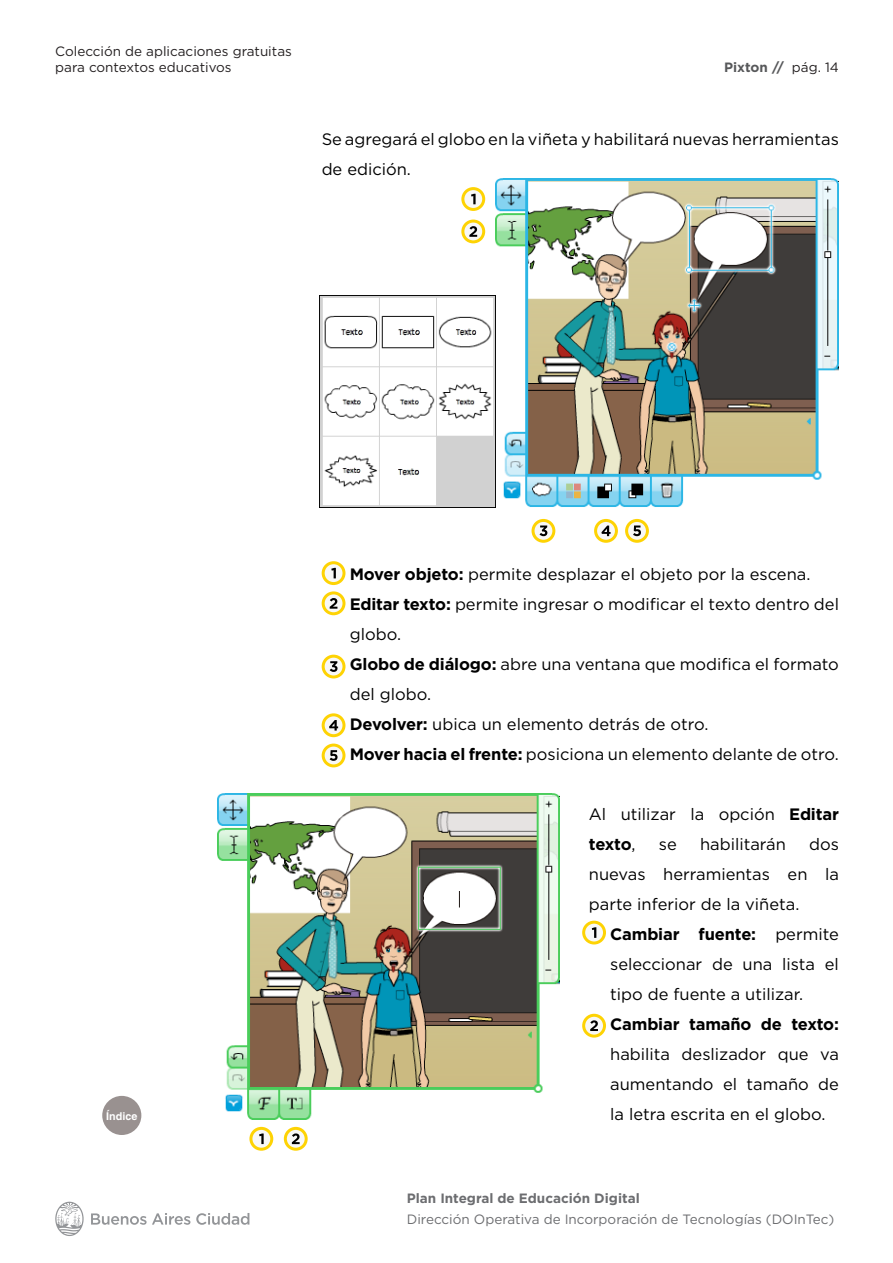
<style>
.page{position:relative;width:893px;height:1263px;background:#fff}
.page>*{position:absolute;margin:0;border:0;box-sizing:border-box;transform-origin:0 0}
.t1{font:16.5px/30px "Gotham";color:#000}
.t2{font:13.5px/16.2px "Gotham";color:#231f20}
.t3{font:13.5px "Gotham";color:#6c6d70}
.t4{font:700 13.5px "Gotham";color:#6c6d70}
.t5{font:700 13.5px "Gotham";color:#57585a}
.t6{font:700 10.8px "Helvetica LT Std";color:#fff}
.s1{font-weight:400;color:#231f20}
.s2{font-weight:700}
</style>
<div class="page">
<svg style="left:91px;top:1213px;width:99px;height:12px"></svg>
<svg style="left:196px;top:1213px;width:53px;height:12px"></svg>
<svg style="left:55px;top:1202px;width:29px;height:34px"></svg>
<div style="left:102px;top:1096px;width:39px;height:39px;background:#999190;border-radius:50%"></div>
<img style="left:495px;top:179px;width:344px;height:328px">
<svg style="left:463px;top:189px;width:21px;height:20px"></svg>
<div style="left:461px;top:187px;width:24px;height:24px;border:3px solid #fed304;border-radius:50%"></div>
<svg style="left:471px;top:194px;width:5px;height:10px"></svg>
<svg style="left:251px;top:1128px;width:21px;height:21px"></svg>
<div style="left:249px;top:1127px;width:24px;height:24px;border:3px solid #fed304;border-radius:50%"></div>
<svg style="left:259px;top:1133px;width:5px;height:11px"></svg>
<svg style="left:463px;top:221px;width:21px;height:21px"></svg>
<div style="left:461px;top:220px;width:24px;height:23px;border:3px solid #fed304;border-radius:50%"></div>
<svg style="left:469px;top:226px;width:8px;height:11px"></svg>
<svg style="left:285px;top:1128px;width:21px;height:21px"></svg>
<div style="left:284px;top:1127px;width:24px;height:24px;border:3px solid #fed304;border-radius:50%"></div>
<svg style="left:292px;top:1133px;width:8px;height:11px"></svg>
<svg style="left:533px;top:520px;width:21px;height:21px"></svg>
<div style="left:531px;top:519px;width:24px;height:24px;border:3px solid #fed304;border-radius:50%"></div>
<svg style="left:539px;top:525px;width:8px;height:11px"></svg>
<svg style="left:627px;top:520px;width:20px;height:21px"></svg>
<div style="left:625px;top:519px;width:24px;height:24px;border:3px solid #fed304;border-radius:50%"></div>
<svg style="left:633px;top:525px;width:8px;height:11px"></svg>
<svg style="left:596px;top:520px;width:20px;height:21px"></svg>
<div style="left:594px;top:519px;width:24px;height:24px;border:3px solid #fed304;border-radius:50%"></div>
<svg style="left:601px;top:526px;width:10px;height:10px"></svg>
<svg style="left:323px;top:563px;width:21px;height:20px"></svg>
<div style="left:322px;top:561px;width:23px;height:24px;border:3px solid #fed304;border-radius:50%"></div>
<svg style="left:331px;top:568px;width:5px;height:10px"></svg>
<svg style="left:584px;top:922px;width:20px;height:21px"></svg>
<div style="left:582px;top:921px;width:24px;height:23px;border:3px solid #fed304;border-radius:50%"></div>
<svg style="left:592px;top:927px;width:4px;height:11px"></svg>
<svg style="left:323px;top:593px;width:21px;height:21px"></svg>
<div style="left:322px;top:591px;width:23px;height:24px;border:3px solid #fed304;border-radius:50%"></div>
<svg style="left:330px;top:598px;width:7px;height:11px"></svg>
<svg style="left:584px;top:1015px;width:20px;height:21px"></svg>
<div style="left:582px;top:1014px;width:24px;height:23px;border:3px solid #fed304;border-radius:50%"></div>
<svg style="left:590px;top:1020px;width:8px;height:11px"></svg>
<svg style="left:323px;top:656px;width:21px;height:21px"></svg>
<div style="left:322px;top:655px;width:23px;height:23px;border:3px solid #fed304;border-radius:50%"></div>
<svg style="left:330px;top:661px;width:7px;height:11px"></svg>
<svg style="left:323px;top:745px;width:21px;height:21px"></svg>
<div style="left:322px;top:743px;width:23px;height:24px;border:3px solid #fed304;border-radius:50%"></div>
<svg style="left:330px;top:750px;width:8px;height:11px"></svg>
<svg style="left:323px;top:715px;width:21px;height:21px"></svg>
<div style="left:322px;top:713px;width:23px;height:24px;border:3px solid #fed304;border-radius:50%"></div>
<svg style="left:329px;top:720px;width:9px;height:10px"></svg>
<img style="left:320px;top:296px;width:175px;height:211px">
<img style="left:218px;top:793px;width:342px;height:326px">
<p class="t2" style="left:55px;top:43px;width:238px">Colección de aplicaciones gratuitas para contextos educativos</p>
<p class="t5" style="left:724px;top:58px;width:116px">Pixton // <span class="s1">pág. 14</span></p>
<p class="t1" style="left:322px;top:124px;width:519px">Se agregará el globo en la viñeta y habilitará nuevas herramientas de edición.</p>
<p class="t6" style="left:106px;top:1110px;width:33px">Índice</p>
<p class="t1" style="left:350px;top:559px;width:462px"><span class="s2">Mover objeto:</span> permite desplazar el objeto por la escena.</p>
<p class="t1" style="left:350px;top:589px;width:491px"><span class="s2">Editar texto:</span> permite ingresar o modificar el texto dentro del globo.</p>
<p class="t1" style="left:350px;top:649px;width:491px"><span class="s2">Globo de diálogo:</span> abre una ventana que modifica el formato del globo.</p>
<p class="t1" style="left:350px;top:709px;width:360px"><span class="s2">Devolver:</span> ubica un elemento detrás de otro.</p>
<p class="t1" style="left:350px;top:739px;width:491px"><span class="s2">Mover hacia el frente:</span> posiciona un elemento delante de otro.</p>
<p class="t1" style="left:589px;top:799px;width:252px">Al utilizar la opción <span class="s2">Editar texto</span>,</p>
<p class="t1" style="left:659px;top:829px;width:19px">se</p>
<p class="t1" style="left:700px;top:829px;width:87px">habilitarán</p>
<p class="t1" style="left:589px;top:829px;width:252px;text-align:justify;text-indent:220px">dos nuevas herramientas en la parte inferior de la viñeta.</p>
<p class="t1" style="left:610px;top:919px;width:230px;text-align:justify"><span class="s2">Cambiar fuente:</span> permite seleccionar de una lista el tipo de fuente a utilizar.</p>
<p class="t1" style="left:610px;top:1009px;width:230px;text-align:justify"><span class="s2">Cambiar tamaño de texto: </span>habilita deslizador que va aumentando el tamaño de la letra escrita en el globo.</p>
<p class="t4" style="left:407px;top:1189px;width:234px">Plan Integral de Educación Digital</p>
<p class="t3" style="left:407px;top:1210px;width:429px">Dirección Operativa de Incorporación de Tecnologías (DOInTec)</p>
</div>
